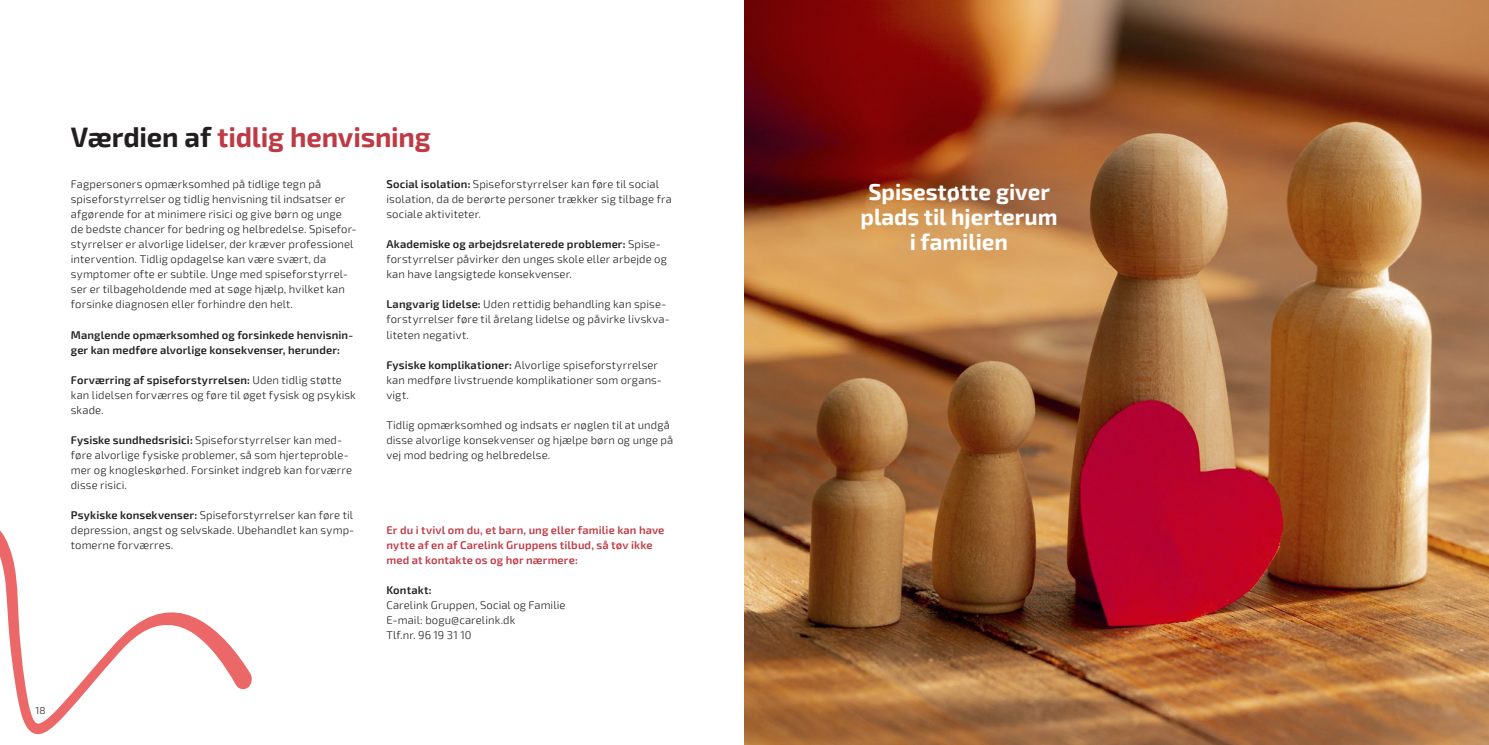
<style>
.page{position:relative;width:1489px;height:745px;background:#fff}
.page>*{position:absolute;margin:0;border:0;box-sizing:border-box;transform-origin:0 0}
.t1{font:700 27.5px "Exo 2";letter-spacing:-.01em;color:#be3b46}
.t2{font:700 22.5px/25px "Exo 2";color:#fff;text-align:center}
.t3{font:300 11.25px/15px "Exo 2";letter-spacing:.01em;color:#231f20}
.t4{font:600 11.25px/15px "Exo 2";letter-spacing:.01em;color:#be3b46}
.t5{font:600 11.25px/15px "Exo 2";letter-spacing:.01em;color:#231f20}
.t6{font:300 10px "Exo 2";color:#231f20}
.s1{color:#231f20}
.s2{font-weight:600}
</style>
<div class="page">
<svg style="left:0;top:530px;width:252px;height:205px"></svg>
<img style="left:744px;top:0;width:744px;height:744px">
<h1 class="t1" style="left:71px;top:121px;width:361px"><span class="s1">Værdien af</span> tidlig henvisning</h1>
<p class="t3" style="left:71px;top:177px;width:287px">Fagpersoners opmærksomhed på tidlige tegn på spiseforstyrrelser og tidlig henvisning til indsatser er afgørende for at minimere risici og give børn og unge de bedste chancer for bedring og helbredelse. Spisefor&shy;styrrelser er alvorlige lidelser, der kræver professionel intervention. Tidlig opdagelse kan være svært, da symptomer ofte er subtile. Unge med spiseforstyrrel&shy;ser er tilbageholdende med at søge hjælp, hvilket kan forsinke diagnosen eller forhindre den helt.</p>
<p class="t5" style="left:71px;top:327px;width:284px">Manglende opmærksomhed og forsinkede henvisnin&shy;ger kan medføre alvorlige konsekvenser, herunder:</p>
<p class="t3" style="left:71px;top:372px;width:286px"><span class="s2">Forværring af spiseforstyrrelsen:</span> Uden tidlig støtte kan lidelsen forværres og føre til øget fysisk og psykisk skade.</p>
<p class="t3" style="left:71px;top:432px;width:283px"><span class="s2">Fysiske sundhedsrisici:</span> Spiseforstyrrelser kan med&shy;føre alvorlige fysiske problemer, så som hjerteproble&shy;mer og knogleskørhed. Forsinket indgreb kan forværre disse risici.</p>
<p class="t3" style="left:71px;top:507px;width:285px"><span class="s2">Psykiske konsekvenser:</span> Spiseforstyrrelser kan føre til depression, angst og selvskade. Ubehandlet kan symp&shy;tomerne forværres.</p>
<p class="t3" style="left:386px;top:177px;width:287px"><span class="s2">Social isolation:</span> Spiseforstyrrelser kan føre til social isolation, da de berørte personer trækker sig tilbage fra sociale aktiviteter.</p>
<p class="t3" style="left:386px;top:237px;width:282px"><span class="s2">Akademiske og arbejdsrelaterede problemer:</span> Spise&shy;forstyrrelser påvirker den unges skole eller arbejde og kan have langsigtede konsekvenser.</p>
<p class="t3" style="left:386px;top:297px;width:285px"><span class="s2">Langvarig lidelse:</span> Uden rettidig behandling kan spise&shy;forstyrrelser føre til årelang lidelse og påvirke livskva&shy;liteten negativt.</p>
<p class="t3" style="left:386px;top:357px;width:277px"><span class="s2">Fysiske komplikationer:</span> Alvorlige spiseforstyrrelser kan medføre livstruende komplikationer som organs&shy;vigt.</p>
<p class="t3" style="left:386px;top:417px;width:288px">Tidlig opmærksomhed og indsats er nøglen til at undgå disse alvorlige konsekvenser og hjælpe børn og unge på vej mod bedring og helbredelse.</p>
<p class="t4" style="left:386px;top:522px;width:279px">Er du i tvivl om du, et barn, ung eller familie kan have nytte af en af Carelink Gruppens tilbud, så tøv ikke med at kontakte os og hør nærmere:</p>
<p class="t5" style="left:386px;top:582px;width:47px">Kontakt:</p>
<p class="t3" style="left:386px;top:597px;width:181px">Carelink Gruppen, Social og Familie<br>E-mail: bogu@carelink.dk<br>Tlf.nr. 96 19 31 10</p>
<p class="t6" style="left:35px;top:704px;width:12px">18</p>
<h2 class="t2" style="left:860px;top:180px;width:198px">Spisestøtte giver plads til hjerterum i familien</h2>
</div>
